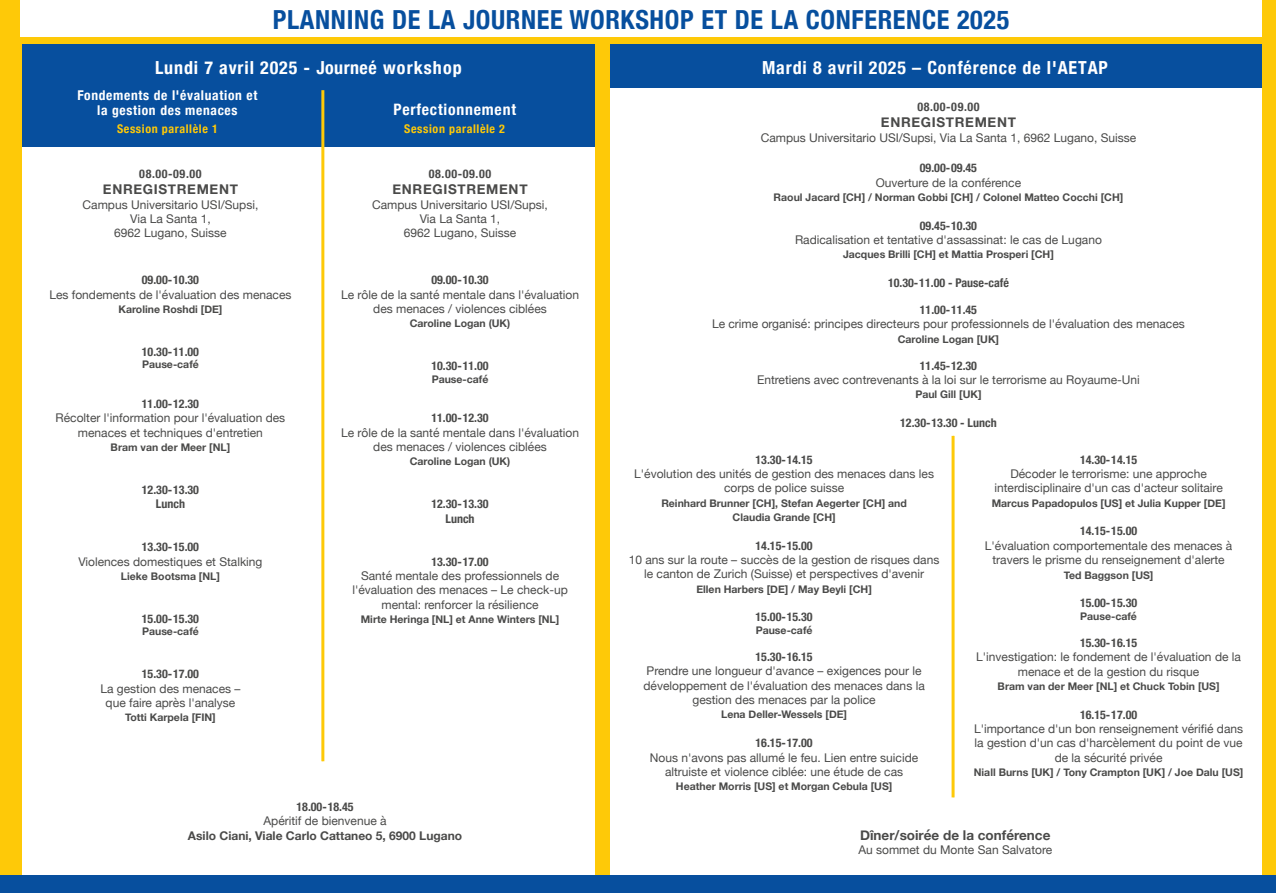
<style>
.page{position:relative;width:1276px;height:893px;background:#fec908}
.page>*{position:absolute;margin:0;border:0;box-sizing:border-box;transform-origin:0 0}
.t1{font:700 condensed 26.25px "Helvetica Neue";letter-spacing:.025em;color:#074f9e}
.t2{font:700 condensed 18px "Helvetica Neue";letter-spacing:.05em;color:#fff}
.t3{font:700 condensed 15.75px "Helvetica Neue";letter-spacing:.05em;color:#fff}
.t4{font:700 condensed 13.5px/15px "Helvetica Neue";letter-spacing:.05em;color:#fff;text-align:center}
.t5{font:700 13.5px "Helvetica Neue";letter-spacing:.05em;color:#4a4a49}
.t6{font:700 13.5px "Helvetica Neue";color:#4a4a49}
.t7{font:12px/14.4px "Helvetica Neue";color:#4a4a49;text-align:center}
.t8{font:700 condensed 12px/14.4px "Helvetica Neue";color:#4a4a49;text-align:center}
.t9{font:700 12px "Helvetica Neue";color:#4a4a49}
.t10{font:700 condensed 12px "Helvetica Neue";letter-spacing:.05em;color:#fec908}
.t11{font:700 10.5px/14.2px "Helvetica Neue";color:#4a4a49;text-align:center}
</style>
<div class="page">
<div style="left:610px;top:73px;width:652px;height:820px;background:#fff"></div>
<div style="left:610px;top:44px;width:652px;height:44px;background:#074f9e"></div>
<hr style="left:951px;top:436px;width:3px;height:361px;background:#fec908">
<div style="left:22px;top:76px;width:572px;height:817px;background:#fff"></div>
<div style="left:22px;top:44px;width:572px;height:102px;background:#074f9e"></div>
<hr style="left:321px;top:90px;width:3px;height:671px;background:#fec908">
<div style="left:20px;top:0;width:1242px;height:37px;background:#fff"></div>
<div style="left:0;top:875px;width:1276px;height:18px;background:#074f9e"></div>
<h1 class="t1" style="left:273px;top:-2px;width:738px">PLANNING DE LA JOURNEE WORKSHOP ET DE LA CONFERENCE 2025</h1>
<h2 class="t2" style="left:155px;top:52px;width:308px">Lundi 7 avril 2025 - Journeé workshop</h2>
<p class="t4" style="left:77px;top:87px;width:182px">Fondements de l'évaluation et la gestion des menaces</p>
<p class="t10" style="left:117px;top:119px;width:102px">Session parallèle 1</p>
<h3 class="t3" style="left:393px;top:96px;width:124px">Perfectionnement</h3>
<p class="t10" style="left:404px;top:119px;width:102px">Session parallèle 2</p>
<p class="t8" style="left:429px;top:166px;width:64px">08.00-09.00</p>
<p class="t5" style="left:392px;top:179px;width:136px">ENREGISTREMENT</p>
<p class="t7" style="left:372px;top:198px;width:177px">Campus Universitario USI/Supsi,<br>Via La Santa 1,<br>6962 Lugano, Suisse</p>
<p class="t8" style="left:431px;top:272px;width:59px">09.00-10.30</p>
<p class="t7" style="left:341px;top:288px;width:240px">Le rôle de la santé mentale dans l'évaluation des menaces / violences ciblées</p>
<p class="t11" style="left:410px;top:317px;width:102px">Caroline Logan (UK)</p>
<p class="t8" style="left:431px;top:358px;width:59px">10.30-11.00</p>
<p class="t11" style="left:432px;top:372px;width:58px">Pause-café</p>
<p class="t8" style="left:431px;top:410px;width:59px">11.00-12.30</p>
<p class="t7" style="left:341px;top:426px;width:240px">Le rôle de la santé mentale dans l'évaluation des menaces / violences ciblées</p>
<p class="t11" style="left:410px;top:455px;width:102px">Caroline Logan (UK)</p>
<p class="t8" style="left:431px;top:496px;width:59px">12.30-13.30<br>Lunch</p>
<p class="t8" style="left:431px;top:553px;width:59px">13.30-17.00</p>
<p class="t7" style="left:352px;top:569px;width:217px">Santé mentale des professionnels de l'évaluation des menaces – Le check-up mental: renforcer la résilience</p>
<p class="t11" style="left:361px;top:612px;width:200px">Mirte Heringa [NL] et Anne Winters [NL]</p>
<p class="t8" style="left:139px;top:166px;width:64px">08.00-09.00</p>
<p class="t5" style="left:103px;top:179px;width:137px">ENREGISTREMENT</p>
<p class="t7" style="left:83px;top:198px;width:177px">Campus Universitario USI/Supsi,<br>Via La Santa 1,<br>6962 Lugano, Suisse</p>
<p class="t8" style="left:142px;top:272px;width:59px">09.00-10.30</p>
<p class="t7" style="left:49px;top:288px;width:244px">Les fondements de l'évaluation des menaces</p>
<p class="t11" style="left:118px;top:302px;width:105px">Karoline Roshdi [DE]</p>
<p class="t8" style="left:142px;top:343px;width:59px">10.30-11.00</p>
<p class="t11" style="left:142px;top:358px;width:58px">Pause-café</p>
<p class="t8" style="left:142px;top:396px;width:59px">11.00-12.30</p>
<p class="t7" style="left:56px;top:411px;width:231px">Récolter l'information pour l'évaluation des menaces et techniques d'entretien</p>
<p class="t11" style="left:111px;top:440px;width:121px">Bram van der Meer [NL]</p>
<p class="t8" style="left:142px;top:481px;width:59px">12.30-13.30<br>Lunch</p>
<p class="t8" style="left:142px;top:539px;width:59px">13.30-15.00</p>
<p class="t7" style="left:78px;top:555px;width:186px">Violences domestiques et Stalking</p>
<p class="t11" style="left:121px;top:569px;width:100px">Lieke Bootsma [NL]</p>
<p class="t8" style="left:142px;top:610px;width:59px">15.00-15.30</p>
<p class="t11" style="left:142px;top:625px;width:58px">Pause-café</p>
<p class="t8" style="left:142px;top:666px;width:59px">15.30-17.00</p>
<p class="t7" style="left:100px;top:682px;width:142px">La gestion des menaces – que faire après l'analyse</p>
<p class="t11" style="left:125px;top:711px;width:92px">Totti Karpela [FIN]</p>
<p class="t8" style="left:296px;top:799px;width:59px">18.00-18.45</p>
<p class="t7" style="left:263px;top:815px;width:125px">Apéritif de bienvenue à</p>
<p class="t9" style="left:188px;top:826px;width:276px">Asilo Ciani, Viale Carlo Cattaneo 5, 6900 Lugano</p>
<h2 class="t2" style="left:762px;top:52px;width:347px">Mardi 8 avril 2025 – Conférence de l'AETAP</h2>
<p class="t8" style="left:917px;top:99px;width:64px">08.00-09.00</p>
<p class="t5" style="left:881px;top:112px;width:136px">ENREGISTREMENT</p>
<p class="t7" style="left:760px;top:131px;width:377px">Campus Universitario USI/Supsi, Via La Santa 1, 6962 Lugano, Suisse</p>
<p class="t8" style="left:920px;top:160px;width:59px">09.00-09.45</p>
<p class="t7" style="left:876px;top:176px;width:147px">Ouverture de la conférence</p>
<p class="t11" style="left:773px;top:190px;width:351px">Raoul Jacard [CH] / Norman Gobbi [CH] / Colonel Matteo Cocchi [CH]</p>
<p class="t8" style="left:920px;top:217px;width:59px">09.45-10.30</p>
<p class="t7" style="left:795px;top:233px;width:308px">Radicalisation et tentative d'assassinat: le cas de Lugano</p>
<p class="t11" style="left:843px;top:248px;width:212px">Jacques Brilli [CH] et Mattia Prosperi [CH]</p>
<p class="t8" style="left:888px;top:275px;width:122px">10.30-11.00 - Pause-café</p>
<p class="t8" style="left:920px;top:302px;width:59px">11.00-11.45</p>
<p class="t7" style="left:712px;top:318px;width:474px">Le crime organisé: principes directeurs pour professionnels de l'évaluation des menaces</p>
<p class="t11" style="left:898px;top:332px;width:103px">Caroline Logan [UK]</p>
<p class="t8" style="left:920px;top:357px;width:59px">11.45-12.30</p>
<p class="t7" style="left:757px;top:373px;width:384px">Entretiens avec contrevenants à la loi sur le terrorisme au Royaume-Uni</p>
<p class="t11" style="left:915px;top:388px;width:68px">Paul Gill [UK]</p>
<p class="t8" style="left:900px;top:415px;width:98px">12.30-13.30 - Lunch</p>
<p class="t8" style="left:755px;top:451px;width:59px">13.30-14.15</p>
<p class="t7" style="left:634px;top:467px;width:301px">L'évolution des unités de gestion des menaces dans les corps de police suisse</p>
<p class="t11" style="left:661px;top:496px;width:247px">Reinhard Brunner [CH], Stefan Aegerter [CH] and<br>Claudia Grande [CH]</p>
<p class="t8" style="left:755px;top:537px;width:59px">14.15-15.00</p>
<p class="t7" style="left:629px;top:553px;width:312px">10 ans sur la route – succès de la gestion de risques dans le canton de Zurich (Suisse) et perspectives d'avenir</p>
<p class="t11" style="left:696px;top:582px;width:177px">Ellen Harbers [DE] / May Beyli [CH]</p>
<p class="t8" style="left:755px;top:609px;width:59px">15.00-15.30</p>
<p class="t11" style="left:755px;top:623px;width:58px">Pause-café</p>
<p class="t8" style="left:755px;top:649px;width:59px">15.30-16.15</p>
<p class="t7" style="left:643px;top:664px;width:283px">Prendre une longueur d'avance – exigences pour le développement de l'évaluation des menaces dans la gestion des menaces par la police</p>
<p class="t11" style="left:721px;top:708px;width:127px">Lena Deller-Wessels [DE]</p>
<p class="t8" style="left:755px;top:735px;width:59px">16.15-17.00</p>
<p class="t7" style="left:650px;top:751px;width:270px">Nous n'avons pas allumé le feu. Lien entre suicide altruiste et violence ciblée: une étude de cas</p>
<p class="t11" style="left:676px;top:780px;width:218px">Heather Morris [US] et Morgan Cebula [US]</p>
<p class="t8" style="left:1080px;top:451px;width:59px">14.30-14.15</p>
<p class="t7" style="left:994px;top:467px;width:230px">Décoder le terrorisme: une approche interdisciplinaire d'un cas d'acteur solitaire</p>
<p class="t11" style="left:991px;top:496px;width:235px">Marcus Papadopulos [US] et Julia Kupper [DE]</p>
<p class="t8" style="left:1080px;top:523px;width:59px">14.15-15.00</p>
<p class="t7" style="left:985px;top:539px;width:249px">L'évaluation comportementale des menaces à travers le prisme du renseignement d'alerte</p>
<p class="t11" style="left:1063px;top:568px;width:91px">Ted Baggson [US]</p>
<p class="t8" style="left:1080px;top:595px;width:59px">15.00-15.30</p>
<p class="t11" style="left:1080px;top:609px;width:58px">Pause-café</p>
<p class="t8" style="left:1080px;top:634px;width:59px">15.30-16.15</p>
<p class="t7" style="left:976px;top:650px;width:266px">L'investigation: le fondement de l'évaluation de la menace et de la gestion du risque</p>
<p class="t11" style="left:997px;top:679px;width:223px">Bram van der Meer [NL] et Chuck Tobin [US]</p>
<p class="t8" style="left:1080px;top:706px;width:59px">16.15-17.00</p>
<p class="t7" style="left:974px;top:722px;width:270px">L'importance d'un bon renseignement vérifié dans la gestion d'un cas d'harcèlement du point de vue de la sécurité privée</p>
<p class="t11" style="left:974px;top:765px;width:271px">Niall Burns [UK] / Tony Crampton [UK] / Joe Dalu [US]</p>
<p class="t6" style="left:860px;top:825px;width:192px">Dîner/soirée de la conférence</p>
<p class="t7" style="left:858px;top:844px;width:195px">Au sommet du Monte San Salvatore</p>
</div>
